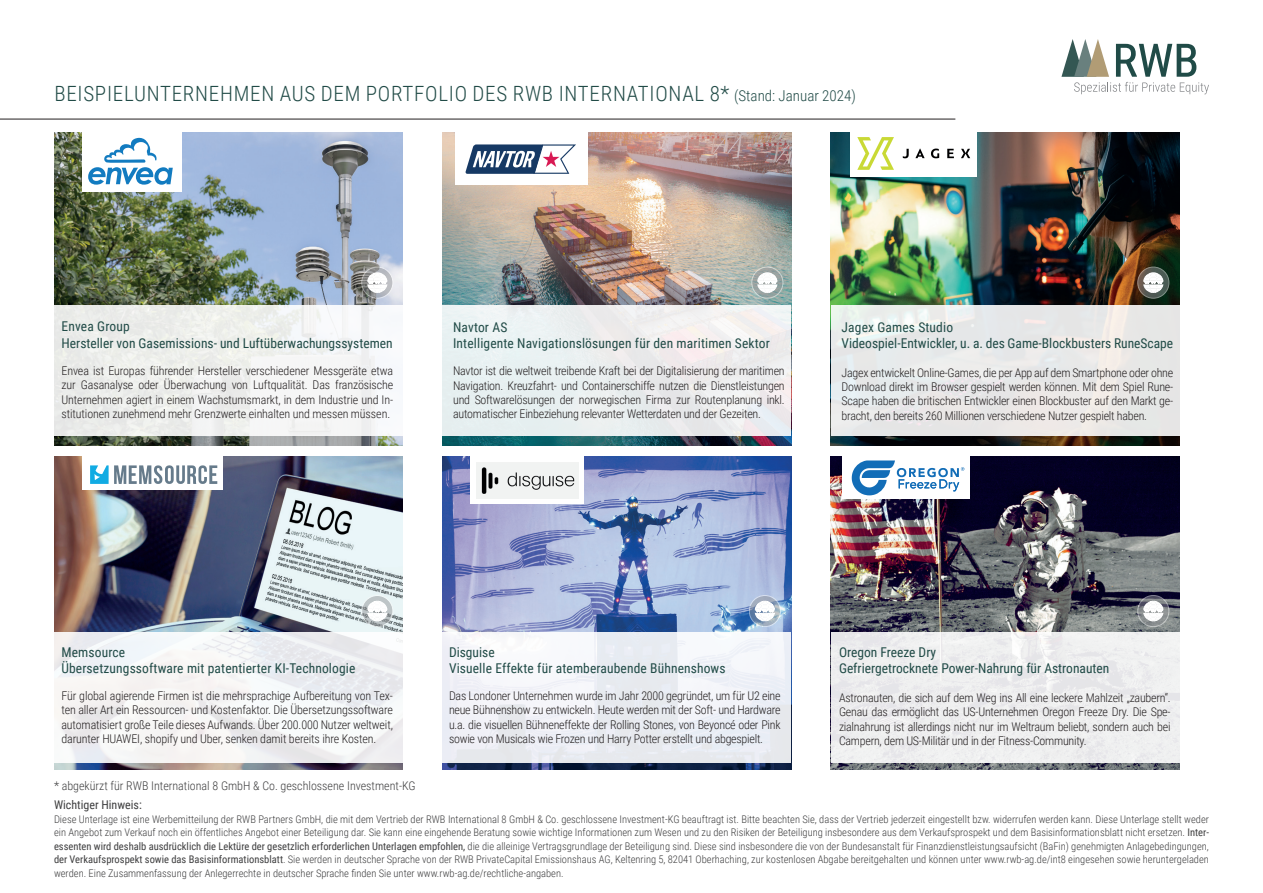
<style>
.page{position:relative;width:1263px;height:893px;background:#fff}
.page>*{position:absolute;margin:0;border:0;box-sizing:border-box;transform-origin:0 0}
.t1{font:300 21px "Roboto Condensed";letter-spacing:.035em;color:#214b47}
.t2{font:13.5px/16.2px "Roboto Condensed";letter-spacing:.005em;color:#214b47}
.t3{font:300 12px/14.4px "Roboto Condensed";letter-spacing:-.02em;color:#231f20;text-align:justify}
.t4{font:300 12px "Roboto Condensed";color:#3e3e3f}
.t5{font:12px "Roboto Condensed";color:#3e3e3f}
.t6{font:12px "Roboto Condensed";letter-spacing:.01em;color:#214b47}
.t7{font:300 10.8px/12.9px "Roboto Condensed";letter-spacing:.01em;color:#231f20;text-align:justify}
.t8{font:300 10.5px/13.5px "Roboto Condensed";color:#3e3e3f;text-align:justify}
.s1{font-size:15px}
.s2{font-weight:400}
</style>
<div class="page">
<hr style="left:0;top:119px;width:955px;height:1px;background:#231f20">
<img style="left:442px;top:133px;width:349px;height:312px">
<div style="left:455px;top:131px;width:132px;height:54px;background:#fff"></div>
<svg style="left:465px;top:144px;width:111px;height:30px"></svg>
<div style="left:442px;top:305px;width:349px;height:131px;background:#ebeff0"></div>
<img style="left:831px;top:133px;width:348px;height:312px">
<div style="left:851px;top:131px;width:126px;height:45px;background:#fff"></div>
<svg style="left:903px;top:149px;width:6px;height:9px"></svg>
<svg style="left:915px;top:149px;width:9px;height:9px"></svg>
<svg style="left:931px;top:149px;width:8px;height:9px"></svg>
<svg style="left:947px;top:149px;width:7px;height:9px"></svg>
<svg style="left:961px;top:149px;width:9px;height:9px"></svg>
<svg style="left:857px;top:137px;width:37px;height:33px"></svg>
<div style="left:831px;top:305px;width:348px;height:131px;background:linear-gradient(to right,#e9eced,#e9e7e5)"></div>
<img style="left:54px;top:133px;width:349px;height:313px">
<div style="left:82px;top:131px;width:99px;height:61px;background:#fff"></div>
<div style="left:54px;top:305px;width:349px;height:131px;background:linear-gradient(to right,#e9eae7,#f7f8f9)"></div>
<svg style="left:88px;top:138px;width:85px;height:47px"></svg>
<img style="left:54px;top:457px;width:349px;height:313px">
<div style="left:82px;top:456px;width:140px;height:34px;background:#fff"></div>
<svg style="left:90px;top:465px;width:127px;height:19px"></svg>
<div style="left:54px;top:632px;width:349px;height:131px;background:linear-gradient(to right,#f5f4f4,#f0f1f4)"></div>
<svg style="left:1061px;top:39px;width:148px;height:55px"></svg>
<svg style="left:362px;top:595px;width:31px;height:32px"></svg>
<div style="left:361px;top:595px;width:32px;height:32px;border:1px solid #fff;border-radius:50%"></div>
<svg style="left:368px;top:601px;width:19px;height:20px"></svg>
<svg style="left:362px;top:267px;width:31px;height:31px"></svg>
<div style="left:361px;top:267px;width:32px;height:31px;border:1px solid #fff;border-radius:50%"></div>
<svg style="left:368px;top:273px;width:19px;height:19px"></svg>
<svg style="left:1138px;top:267px;width:31px;height:31px"></svg>
<div style="left:1137px;top:267px;width:32px;height:31px;border:1px solid #fff;border-radius:50%"></div>
<svg style="left:1144px;top:273px;width:19px;height:19px"></svg>
<svg style="left:752px;top:267px;width:31px;height:31px"></svg>
<div style="left:751px;top:267px;width:32px;height:31px;border:1px solid #fff;border-radius:50%"></div>
<svg style="left:758px;top:273px;width:19px;height:19px"></svg>
<img style="left:831px;top:457px;width:348px;height:313px">
<div style="left:842px;top:456px;width:127px;height:43px;background:#fff"></div>
<svg style="left:852px;top:461px;width:112px;height:34px"></svg>
<div style="left:831px;top:632px;width:348px;height:130px;background:#eeefef"></div>
<img style="left:442px;top:457px;width:349px;height:313px">
<div style="left:471px;top:456px;width:113px;height:48px;background:#fff"></div>
<div style="left:442px;top:632px;width:349px;height:131px;background:#edeff6"></div>
<img style="left:477px;top:462px;width:102px;height:37px">
<svg style="left:749px;top:595px;width:31px;height:32px"></svg>
<div style="left:749px;top:595px;width:32px;height:32px;border:1px solid #fff;border-radius:50%"></div>
<svg style="left:755px;top:601px;width:19px;height:20px"></svg>
<svg style="left:1138px;top:595px;width:31px;height:32px"></svg>
<div style="left:1137px;top:595px;width:32px;height:32px;border:1px solid #fff;border-radius:50%"></div>
<svg style="left:1144px;top:601px;width:19px;height:20px"></svg>
<h1 class="t1" style="left:54px;top:79px;width:803px">BEISPIELUNTERNEHMEN AUS DEM PORTFOLIO DES RWB INTERNATIONAL 8* <span class="s1">(Stand: Januar 2024)</span></h1>
<p class="t2" style="left:62px;top:318px;width:333px">Envea Group<br>Hersteller von Gasemissions- und Luftüberwachungssystemen</p>
<p class="t3" style="left:62px;top:363px;width:333px">Envea ist Europas führender Hersteller verschiedener Messgeräte etwa zur Gasanalyse oder Überwachung von Luftqualität. Das französische Unternehmen agiert in einem Wachstumsmarkt, in dem Industrie und In&shy;stitutionen zunehmend mehr Grenzwerte einhalten und messen müssen.</p>
<p class="t2" style="left:453px;top:318px;width:318px">Navtor AS<br>Intelligente Navigationslösungen für den maritimen Sektor</p>
<p class="t3" style="left:453px;top:363px;width:333px">Navtor ist die weltweit treibende Kraft bei der Digitalisierung der maritimen Navigation. Kreuzfahrt- und Containerschiffe nutzen die Dienstleistungen und Softwarelösungen der norwegischen Firma zur Routenplanung inkl. automatischer Einbeziehung relevanter Wetterdaten und der Gezeiten.</p>
<p class="t2" style="left:842px;top:318px;width:333px">Jagex Games Studio<br>Videospiel-Entwickler, u. a. des Game-Blockbusters RuneScape</p>
<p class="t3" style="left:842px;top:365px;width:333px">Jagex entwickelt Online-Games, die per App auf dem Smartphone oder ohne Download direkt im Browser gespielt werden können. Mit dem Spiel Rune-Scape haben die britischen Entwickler einen Blockbuster auf den Markt ge&shy;bracht, den bereits 260 Millionen verschiedene Nutzer gespielt haben.</p>
<p class="t2" style="left:61px;top:643px;width:295px">Memsource<br>Übersetzungssoftware mit patentierter KI-Technologie</p>
<p class="t3" style="left:61px;top:688px;width:333px">Für global agierende Firmen ist die mehrsprachige Aufbereitung von Tex&shy;ten aller Art ein Ressourcen- und Kostenfaktor. Die Übersetzungssoftware automatisiert große Teile dieses Aufwands. Über 200.000 Nutzer weltweit, darunter HUAWEI, shopify und Uber, senken damit bereits ihre Kosten.</p>
<p class="t2" style="left:449px;top:643px;width:278px">Disguise<br>Visuelle Effekte für atemberaubende Bühnenshows</p>
<p class="t3" style="left:449px;top:688px;width:333px">Das Londoner Unternehmen wurde im Jahr 2000 gegründet, um für U2 eine neue Bühnenshow zu entwickeln. Heute werden mit der Soft- und Hardware u.a. die visuellen Bühneneffekte der Rolling Stones, von Beyoncé oder Pink sowie von Musicals wie Frozen und Harry Potter erstellt und abgespielt.</p>
<p class="t2" style="left:839px;top:644px;width:272px">Oregon Freeze Dry<br>Gefriergetrocknete Power-Nahrung für Astronauten</p>
<p class="t3" style="left:839px;top:690px;width:333px">Astronauten, die sich auf dem Weg ins All eine leckere Mahlzeit „zaubern“.<br>Genau das ermöglicht das US-Unternehmen Oregon Freeze Dry. Die Spe&shy;zialnahrung ist allerdings nicht nur im Weltraum beliebt, sondern auch bei Campern, dem US-Militär und in der Fitness-Community.</p>
<p class="t6" style="left:831px;top:659px;width:42px">den USA</p>
<p class="t7" style="left:831px;top:687px;width:294px">Prescott‘s ist in den USA der führende Anbieter von Operationsmik&shy;roskopen. Das innovative Unternehmen versorgt Krankenhäuser und chirurgische Zentren mit den hochtechnologischen Geräten.</p>
<p class="t4" style="left:54px;top:777px;width:363px">* abgekürzt für RWB International 8 GmbH &amp; Co. geschlossene Investment-KG</p>
<p class="t5" style="left:54px;top:796px;width:89px">Wichtiger Hinweis:</p>
<p class="t8" style="left:54px;top:812px;width:1156px">Diese Unterlage ist eine Werbemitteilung der RWB Partners GmbH, die mit dem Vertrieb der RWB International 8 GmbH &amp; Co. geschlossene Investment-KG beauftragt ist. Bitte beachten Sie, dass der Vertrieb jederzeit eingestellt bzw. widerrufen werden kann. Diese Unterlage stellt weder ein Angebot zum Verkauf noch ein öffentliches Angebot einer Beteiligung dar. Sie kann eine eingehende Beratung sowie wichtige Informationen zum Wesen und zu den Risiken der Beteiligung insbesondere aus dem Verkaufsprospekt und dem Basisinformationsblatt nicht ersetzen. <span class="s2">Inter&shy;essenten wird deshalb ausdrücklich die Lektüre der gesetzlich erforderlichen Unterlagen empfohlen,</span> die die alleinige Vertragsgrundlage der Beteiligung sind. Diese sind insbesondere die von der Bundesanstalt für Finanzdienstleistungsaufsicht (BaFin) genehmigten Anlagebedingungen, <span class="s2">der Verkaufsprospekt sowie das Basisinformationsblatt</span>. Sie werden in deutscher Sprache von der RWB PrivateCapital Emissionshaus AG, Keltenring 5, 82041 Oberhaching, zur kostenlosen Abgabe bereitgehalten und können unter www.rwb-ag.de/int8 eingesehen sowie heruntergeladen werden. Eine Zusammenfassung der Anlegerrechte in deutscher Sprache finden Sie unter www.rwb-ag.de/rechtliche-angaben.</p>
</div>
